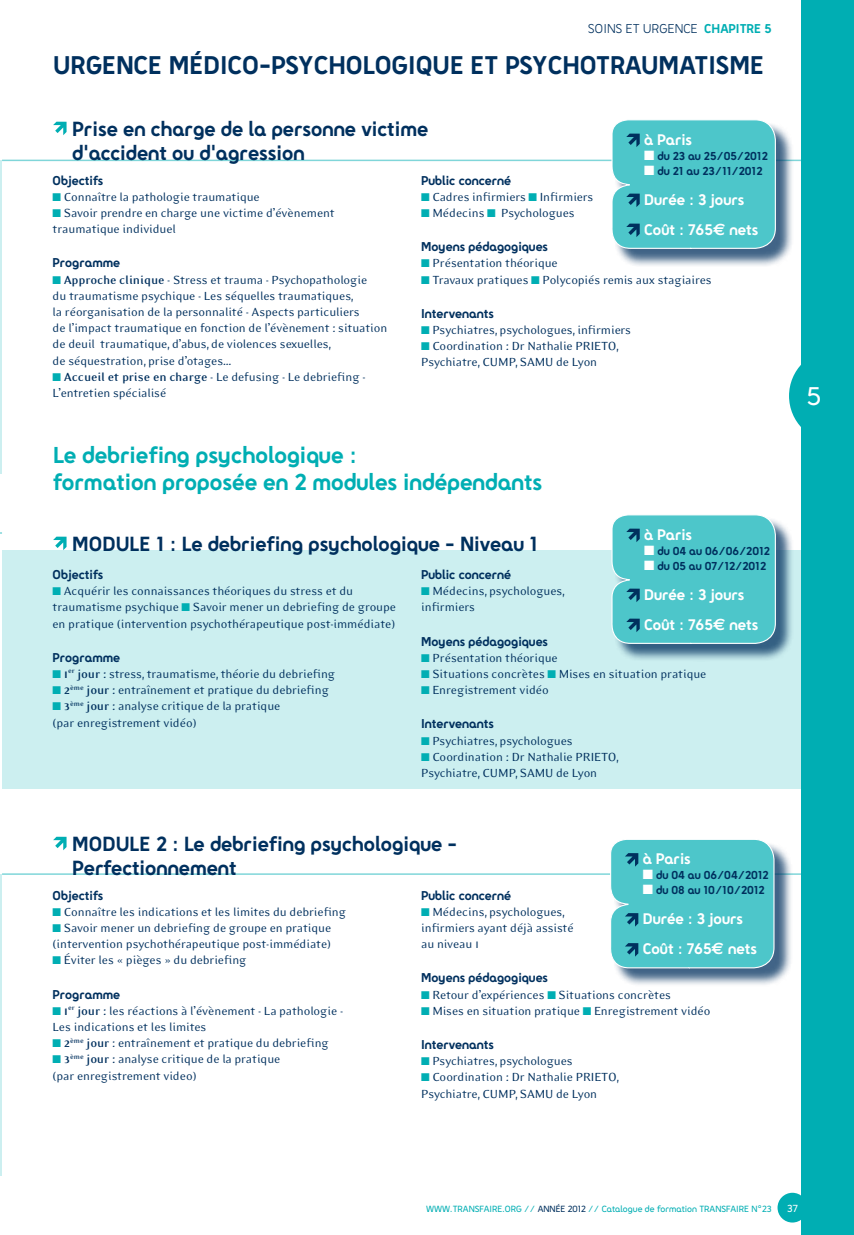
<style>
.page{position:relative;width:854px;height:1235px;background:#fff}
.page>*{position:absolute;margin:0;border:0;box-sizing:border-box;transform-origin:0 0}
.t1{font:700 30px "FNA Cv 2";letter-spacing:.08em;color:#00305e}
.t2{font:600 30px "FNA Cv 2";color:#fff}
.t3{font:700 27px/27px "FNA Cv 2";color:#00aeb3}
.t4{font:700 24px/24px "FNA Cv 2";color:#00305e}
.t5{font:700 18px/30px "FNA Cv 2";color:#fff}
.t6{font:700 15px "FNA Cv 2";color:#00305e}
.t7{font:15px "FNA Cv 2";color:#00305e}
.t8{font:700 15px "FNA Cv 2";color:#00aeb3}
.t9{font:13.5px/16.2px "Eidetic Modern";letter-spacing:-.01em;color:#00305e}
.t10{font:700 13.5px "FNA Cv 2";color:#00305e}
.t11{font:600 12px "FNA Cv 2";color:#fff}
.t12{font:600 10.5px "FNA Cv 2";color:#00aeb3}
.s1{font-weight:700;color:#00aeb3}
.s2{color:#00aeb3}
.s3{font-weight:700}
.s4{color:#fff}
.s5{font-family:"Euro Sans";font-size:16.5px}
.s6{color:#00305e}
</style>
<div class="page">
<div style="left:778px;top:1193px;width:29px;height:30px;background:#00aeb3;border-radius:50%"></div>
<hr style="left:2px;top:160px;width:852px;height:1px;background:#80d6d9">
<svg style="left:53px;top:122px;width:14px;height:13px"></svg>
<div style="left:2px;top:550px;width:799px;height:239px;background:#cceff0"></div>
<hr style="left:2px;top:873px;width:852px;height:2px;background:#80d6d9">
<div style="left:614px;top:122px;width:181px;height:145px;background:#00305e;opacity:.75"></div>
<svg style="left:610px;top:120px;width:166px;height:129px;background:#54c6ca"></svg>
<svg style="left:53px;top:537px;width:14px;height:13px"></svg>
<svg style="left:53px;top:837px;width:14px;height:13px"></svg>
<div style="left:614px;top:516px;width:181px;height:146px;background:#00305e;opacity:.75"></div>
<svg style="left:611px;top:515px;width:165px;height:129px;background:#54c6ca"></svg>
<div style="left:612px;top:841px;width:181px;height:146px;background:#00305e;opacity:.75"></div>
<svg style="left:609px;top:839px;width:166px;height:130px;background:#54c5ca"></svg>
<div style="left:801px;top:0;width:53px;height:1235px;background:#00aeb3"></div>
<svg style="left:789px;top:365px;width:12px;height:62px"></svg>
<hr style="left:0;top:160px;width:2px;height:314px;background:#cceff0">
<hr style="left:0;top:875px;width:2px;height:301px;background:#cceff0">
<p class="t7" style="left:588px;top:21px;width:158px">soins et u rgence <span class="s1">chapitre</span></p>
<p class="t8" style="left:764px;top:21px;width:9px">5</p>
<h1 class="t1" style="left:53px;top:51px;width:16px">urgencem</h1>
<h1 class="t1" style="left:190px;top:51px;width:239px">édico-psychologiqueet</h1>
<h1 class="t1" style="left:505px;top:51px;width:108px">psychotraumat</h1>
<h1 class="t1" style="left:708px;top:51px;width:24px">isme</h1>
<h3 class="t4" style="left:67px;top:116px;width:363px">Prise en charge de la personne victime d’accident ou d’agression</h3>
<p class="t6" style="left:53px;top:173px;width:52px">Objectifs</p>
<p class="t9" style="left:53px;top:189px;width:209px"><span class="s2">■</span> Connaître la pathologie traumatique</p>
<p class="t9" style="left:53px;top:205px;width:284px"><span class="s2">■</span> Savoir prendre en charge une victime d’évènement traumatique individuel</p>
<p class="t6" style="left:53px;top:256px;width:69px">Programme</p>
<p class="t9" style="left:53px;top:271px;width:336px"><span class="s2">■</span> <span class="s3">Approche clinique -</span> Stress et trauma - Psychopathologie<br>du traumatisme psychique - Les séquelles traumatiques,<br>la réorganisation de la personnalité - Aspects particuliers<br>de l’impact traumatique en fonction de l’évènement : situation de deuil traumatique, d’abus, de violences sexuelles,<br>de séquestration, prise d’otages…</p>
<p class="t9" style="left:53px;top:369px;width:314px"><span class="s2">■</span> <span class="s3">Accueil et prise en charge -</span> Le defusing - Le debriefing -<br>L’entretien spécialisé</p>
<h3 class="t5" style="left:644px;top:124px;width:50px">à Paris</h3>
<p class="t10" style="left:644px;top:149px;width:125px"><span class="s4">■</span> du 23 au 25/05/2012</p>
<p class="t10" style="left:644px;top:164px;width:120px"><span class="s4">■</span> du 21 au 23/11/2012</p>
<h3 class="t5" style="left:644px;top:184px;width:116px">Durée : 3 jours<br>Coût : 765<span class="s5">E</span> nets</h3>
<p class="t6" style="left:421px;top:173px;width:91px">Public concerné</p>
<p class="t9" style="left:421px;top:189px;width:174px"><span class="s2">■</span> Cadres infirmiers <span class="s2">■</span> Infirmiers</p>
<p class="t9" style="left:421px;top:205px;width:155px"><span class="s2">■</span> Médecins <span class="s2">■</span> Psychologues</p>
<p class="t6" style="left:421px;top:240px;width:128px">Moyens pédagogiques</p>
<p class="t9" style="left:421px;top:255px;width:138px"><span class="s2">■</span> Présentation théorique</p>
<p class="t9" style="left:421px;top:271px;width:292px"><span class="s2">■</span> Travaux pratiques <span class="s2">■</span> Polycopiés remis aux stagiaires</p>
<p class="t6" style="left:421px;top:306px;width:74px">Intervenants</p>
<p class="t9" style="left:421px;top:322px;width:211px"><span class="s2">■</span> Psychiatres, psychologues, infirmiers</p>
<p class="t9" style="left:421px;top:338px;width:199px"><span class="s2">■</span> Coordination : Dr Nathalie PRIETO,<br>Psychiatre, CUMP, SAMU de Lyon</p>
<h2 class="t3" style="left:53px;top:442px;width:491px">Le debriefing psychologique :<br>formation proposée en 2 modules indépendants</h2>
<h3 class="t5" style="left:644px;top:519px;width:50px">à Paris</h3>
<p class="t10" style="left:644px;top:544px;width:127px"><span class="s4">■</span> du 04 au 06/06/2012</p>
<p class="t10" style="left:644px;top:559px;width:123px"><span class="s4">■</span> du 05 au 07/12/2012</p>
<h3 class="t5" style="left:644px;top:579px;width:116px">Durée : 3 jours<br>Coût : 765<span class="s5">E</span> nets</h3>
<h3 class="t4" style="left:72px;top:531px;width:467px">MODULE 1 : Le debriefing psychologique - Niveau 1</h3>
<p class="t6" style="left:53px;top:567px;width:52px">Objectifs</p>
<p class="t9" style="left:53px;top:583px;width:345px"><span class="s2">■</span> Acquérir les connaissances théoriques du stress et du traumatisme psychique <span class="s2">■</span> Savoir mener un debriefing de groupe en pratique (intervention psychothérapeutique post-immédiate)</p>
<p class="t6" style="left:53px;top:650px;width:69px">Programme</p>
<p class="t9" style="left:53px;top:666px;width:284px"><span class="s2">■</span> <span class="s3">1</span><sup>er</sup> <span class="s3">jour :</span> stress, traumatisme, théorie du debriefing</p>
<p class="t9" style="left:53px;top:682px;width:278px"><span class="s2">■</span> <span class="s3">2</span><sup>ème</sup> <span class="s3">jour :</span> entraînement et pratique du debriefing</p>
<p class="t9" style="left:53px;top:698px;width:229px"><span class="s2">■</span> <span class="s3">3</span><sup>ème</sup> <span class="s3">jour :</span> analyse critique de la pratique (par enregistrement vidéo)</p>
<p class="t6" style="left:421px;top:567px;width:91px">Public concerné</p>
<p class="t9" style="left:421px;top:583px;width:145px"><span class="s2">■</span> Médecins, psychologues, infirmiers</p>
<p class="t6" style="left:421px;top:634px;width:128px">Moyens pédagogiques</p>
<p class="t9" style="left:421px;top:650px;width:138px"><span class="s2">■</span> Présentation théorique</p>
<p class="t9" style="left:421px;top:666px;width:287px"><span class="s2">■</span> Situations concrètes <span class="s2">■</span> Mises en situation pratique</p>
<p class="t9" style="left:421px;top:682px;width:129px"><span class="s2">■</span> Enregistrement vidéo</p>
<p class="t6" style="left:421px;top:717px;width:74px">Intervenants</p>
<p class="t9" style="left:421px;top:732px;width:153px"><span class="s2">■</span> Psychiatres, psychologues</p>
<p class="t9" style="left:421px;top:749px;width:199px"><span class="s2">■</span> Coordination : Dr Nathalie PRIETO,<br>Psychiatre, CUMP, SAMU de Lyon</p>
<h3 class="t4" style="left:72px;top:832px;width:386px">MODULE 2 : Le debriefing psychologique -<br>Perfectionnement</h3>
<h3 class="t5" style="left:643px;top:844px;width:50px">à Paris</h3>
<p class="t10" style="left:643px;top:869px;width:127px"><span class="s4">■</span> du 04 au 06/04/2012</p>
<p class="t10" style="left:643px;top:884px;width:123px"><span class="s4">■</span> du 08 au 10/10/2012</p>
<h3 class="t5" style="left:643px;top:904px;width:116px">Durée : 3 jours<br>Coût : 765<span class="s5">E</span> nets</h3>
<p class="t6" style="left:53px;top:888px;width:52px">Objectifs</p>
<p class="t9" style="left:53px;top:904px;width:295px"><span class="s2">■</span> Connaître les indications et les limites du debriefing</p>
<p class="t9" style="left:53px;top:920px;width:280px"><span class="s2">■</span> Savoir mener un debriefing de groupe en pratique (intervention psychothérapeutique post-immédiate)</p>
<p class="t9" style="left:53px;top:952px;width:195px"><span class="s2">■</span> Éviter les « pièges » du debriefing</p>
<p class="t6" style="left:53px;top:987px;width:69px">Programme</p>
<p class="t9" style="left:53px;top:1003px;width:292px"><span class="s2">■</span> <span class="s3">1</span><sup>er</sup> <span class="s3">jour :</span> les réactions à l’évènement - La pathologie -<br>Les indications et les limites</p>
<p class="t9" style="left:53px;top:1035px;width:278px"><span class="s2">■</span> <span class="s3">2</span><sup>ème</sup> <span class="s3">jour</span> : entraînement et pratique du debriefing</p>
<p class="t9" style="left:53px;top:1051px;width:229px"><span class="s2">■</span> <span class="s3">3</span><sup>ème</sup> <span class="s3">jour :</span> analyse critique de la pratique (par enregistrement video)</p>
<p class="t6" style="left:421px;top:888px;width:91px">Public concerné</p>
<p class="t9" style="left:421px;top:904px;width:154px"><span class="s2">■</span> Médecins, psychologues, infirmiers ayant déjà assisté au niveau 1</p>
<p class="t6" style="left:421px;top:971px;width:128px">Moyens pédagogiques</p>
<p class="t9" style="left:421px;top:986px;width:251px"><span class="s2">■</span> Retour d’expériences <span class="s2">■</span> Situations concrètes</p>
<p class="t9" style="left:421px;top:1003px;width:291px"><span class="s2">■</span> Mises en situation pratique <span class="s2">■</span> Enregistrement vidéo</p>
<p class="t6" style="left:421px;top:1037px;width:74px">Intervenants</p>
<p class="t9" style="left:421px;top:1053px;width:153px"><span class="s2">■</span> Psychiatres, psychologues</p>
<p class="t9" style="left:421px;top:1069px;width:200px"><span class="s2">■</span> Coordination : Dr Nathalie PRIETO,<br>Psychiatre, CUMP, SAMU de Lyon</p>
<h1 class="t2" style="left:807px;top:381px;width:16px">5</h1>
<p class="t12" style="left:426px;top:1204px;width:347px">WWW.TRANSFAIRE.ORG // <span class="s6">ANNÉE 2012</span> // CATALOGUE DE FORMATION TRANSFAIRE N°23</p>
<p class="t11" style="left:787px;top:1203px;width:12px">37</p>
</div>
